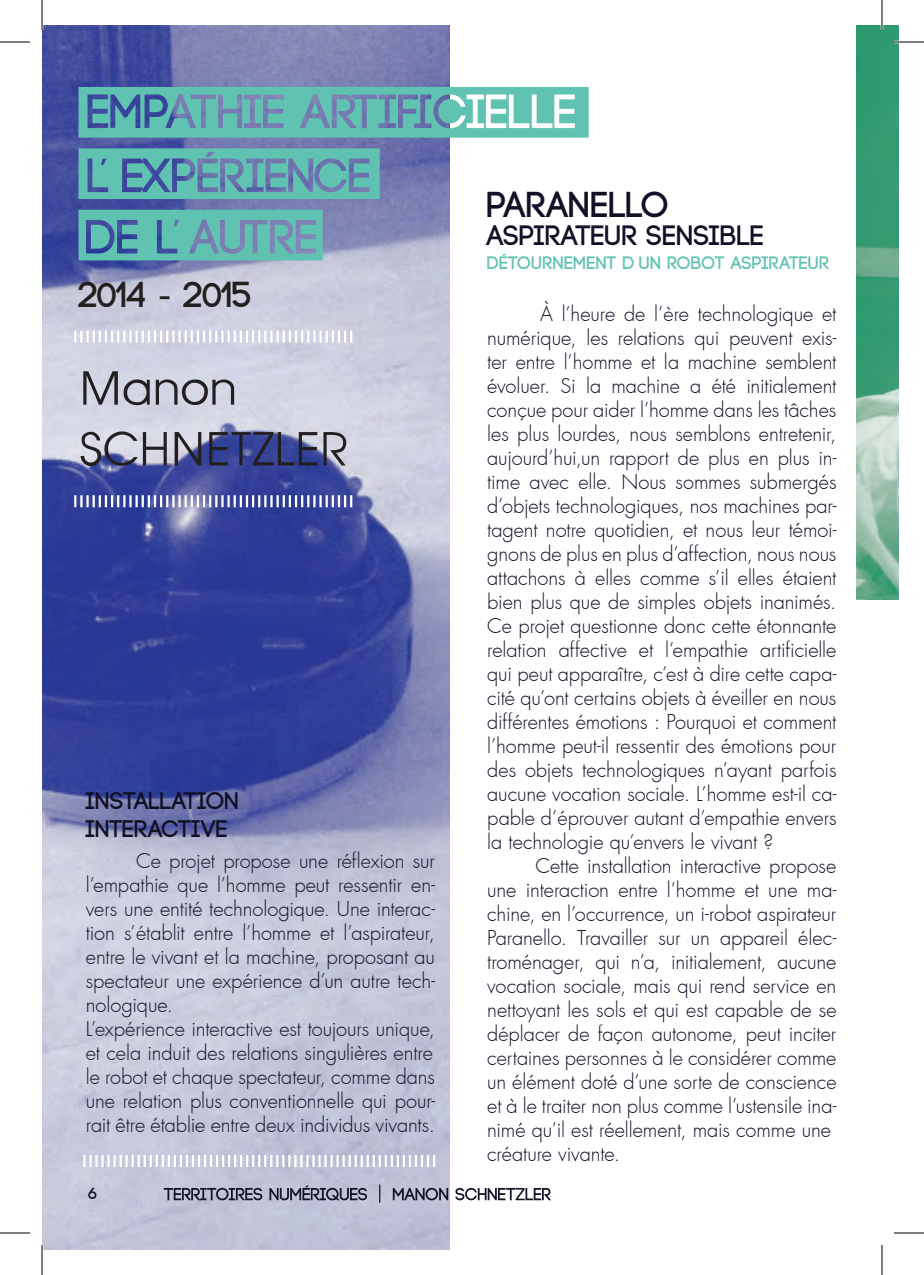
<style>
.page{position:relative;width:924px;height:1275px;background:#fff}
.page>*{position:absolute;margin:0;border:0;box-sizing:border-box;transform-origin:0 0}
.t1{font:50.6px "Avant Garde";color:#231f20}
.t2{font:700 36px "Code";letter-spacing:.015em;color:#121026}
.t3{font:700 36px "Code";color:#231f20}
.t4{font:700 28px "Code";letter-spacing:.015em;color:#121026}
.t5{font:700 24px "Code";letter-spacing:.01em;color:#121026}
.t6{font:300 20px/24px "Futura";letter-spacing:-.005em;color:#121026;text-align:justify}
.t7{font:700 18px "Code";letter-spacing:.025em;color:#60c3b2}
.t8{font:700 16px "Code";color:#131226}
.s1{font-family:"Arial";font-weight:400}
</style>
<div class="page">
<img style="left:43px;top:25px;width:406px;height:1225px">
<svg style="left:78px;top:148px;width:301px;height:51px;background:#5fa8af"></svg>
<svg style="left:83px;top:1155px;width:352px;height:12px"></svg>
<svg style="left:164px;top:1184px;width:387px;height:21px"></svg>
<svg style="left:74px;top:330px;width:278px;height:12px"></svg>
<svg style="left:74px;top:495px;width:278px;height:12px"></svg>
<svg style="left:78px;top:87px;width:510px;height:51px;background:#6cb5b6"></svg>
<svg style="left:78px;top:210px;width:244px;height:50px;background:#60adaf"></svg>
<img style="left:856px;top:25px;width:42px;height:574px">
<hr style="left:893px;top:41px;width:30px;height:2px;background:#fff">
<hr style="left:880px;top:0;width:2px;height:30px;background:#fff">
<hr style="left:0;top:42px;width:30px;height:1px;background:#000">
<hr style="left:893px;top:42px;width:30px;height:1px;background:#000">
<hr style="left:0;top:1232px;width:30px;height:1px;background:#000">
<hr style="left:893px;top:1232px;width:30px;height:1px;background:#000">
<hr style="left:42px;top:0;width:1px;height:30px;background:#000">
<hr style="left:42px;top:1245px;width:1px;height:30px;background:#000">
<hr style="left:881px;top:0;width:1px;height:30px;background:#000">
<hr style="left:881px;top:1245px;width:1px;height:30px;background:#000">
<p class="t3" style="left:78px;top:276px;width:174px">2014 <span class="s1">-</span> 2015</p>
<p class="t1" style="left:80px;top:368px;width:159px">Manon</p>
<p class="t1" style="left:80px;top:428px;width:269px">SCHNETZLER</p>
<p class="t5" style="left:86px;top:789px;width:155px">INSTALLATION</p>
<p class="t5" style="left:86px;top:817px;width:143px">INTERACTIVE</p>
<p class="t6" style="left:86px;top:849px;width:350px;text-indent:50px">Ce projet propose une réflexion sur l’empathie que l’homme peut ressentir en&shy;vers une entité technologique. Une interac&shy;tion s’établit entre l’homme et l’aspirateur, entre le vivant et la machine, proposant au spectateur une expérience d’un autre tech&shy;nologique.</p>
<p class="t6" style="left:86px;top:1017px;width:350px">L’expérience interactive est toujours unique, et cela induit des relations singulières entre</p>
<p class="t6" style="left:86px;top:1065px;width:350px">le robot et chaque spectateur, comme dans une relation plus conventionnelle qui pour&shy;rait être établie entre deux individus vivants.</p>
<p class="t8" style="left:88px;top:1185px;width:10px">6</p>
<p class="t2" style="left:487px;top:186px;width:183px">PARANELLO</p>
<p class="t4" style="left:487px;top:221px;width:277px">ASPIRATEUR SENSIBLE</p>
<p class="t7" style="left:487px;top:254px;width:343px">DÉTOURNEMENT D UN ROBOT ASPIRATEUR</p>
<p class="t6" style="left:487px;top:302px;width:350px;text-indent:53px">À l’heure de l’ère technologique et numérique, les relations qui peuvent exis&shy;ter entre l’homme et la machine semblent évoluer. Si la machine a été initialement conçue pour aider l’homme dans les tâches les plus lourdes, nous semblons entretenir, aujourd’hui,un rapport de plus en plus in&shy;time avec elle. Nous sommes submergés d’objets technologiques, nos machines par&shy;tagent notre quotidien, et nous leur témoi&shy;gnons de plus en plus d’affection, nous nous attachons à elles comme s’il elles étaient bien plus que de simples objets inanimés.<br>Ce projet questionne donc cette étonnante relation affective et l’empathie artificielle qui peut apparaître, c’est à dire cette capa&shy;cité qu’ont certains objets à éveiller en nous différentes émotions : Pourquoi et comment l’homme peut-il ressentir des émotions pour des objets technologiques n’ayant parfois aucune vocation sociale. L’homme est-il ca&shy;pable d’éprouver autant d’empathie envers la technologie qu’envers le vivant ?</p>
<p class="t6" style="left:487px;top:854px;width:350px;text-indent:48px">Cette installation interactive propose une interaction entre l’homme et une ma&shy;chine, en l’occurrence, un i-robot aspirateur Paranello. Travailler sur un appareil élec&shy;troménager, qui n’a, initialement, aucune vocation sociale, mais qui rend service en nettoyant les sols et qui est capable de se déplacer de façon autonome, peut inciter certaines personnes à le considérer comme un élément doté d’une sorte de conscience et à le traiter non plus comme l’ustensile ina&shy;nimé qu’il est réellement, mais comme une</p>
<p class="t6" style="left:487px;top:1142px;width:134px">créature vivante.</p>
</div>
